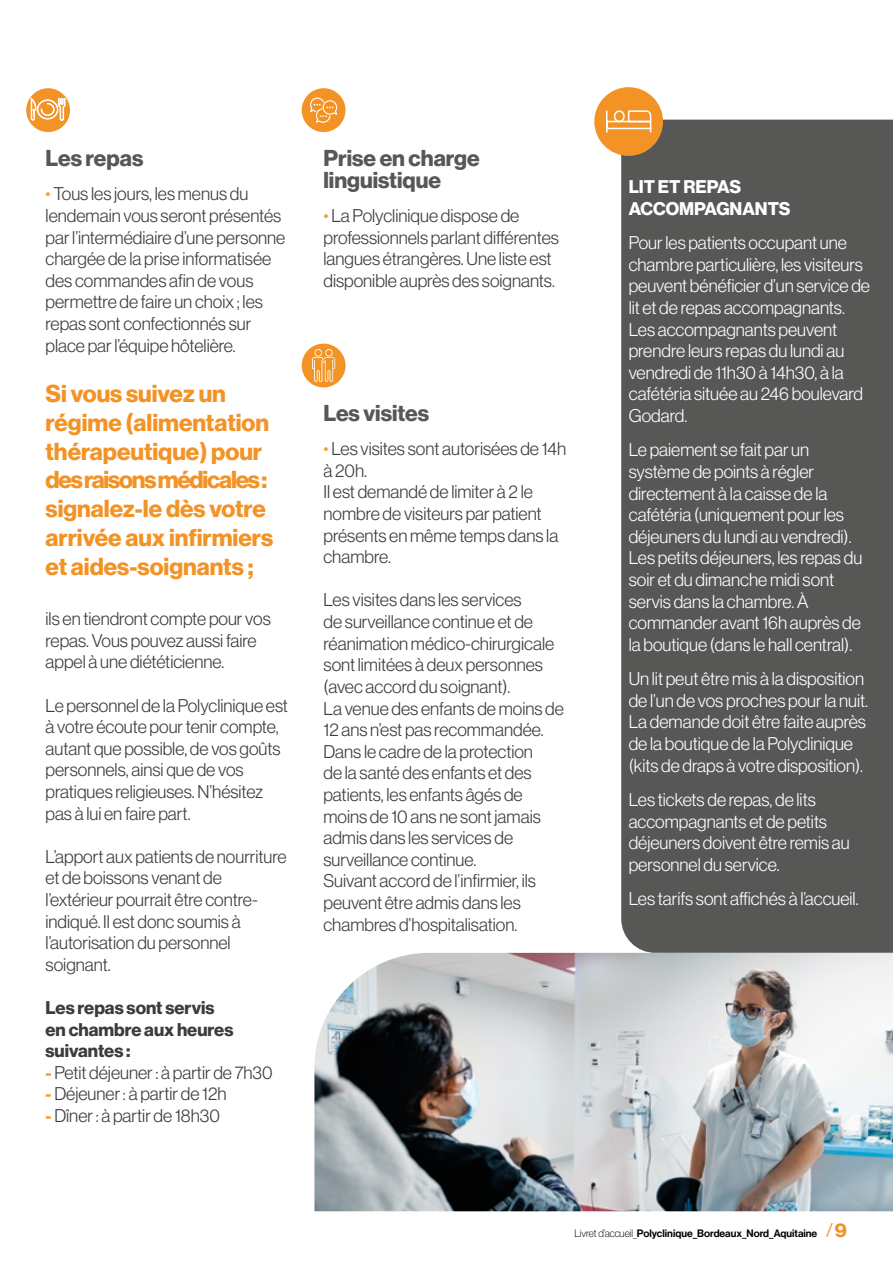
<style>
.page{position:relative;width:893px;height:1263px;background:#fff}
.page>*{position:absolute;margin:0;border:0;box-sizing:border-box;transform-origin:0 0}
.t1{font:700 24px/28.8px "Neue Haas Display";color:#f39325}
.t2{font:700 22.5px/21.6px "Neue Haas Display";color:#575756}
.t3{font:300 18px/21.6px "Neue Haas Display";color:#3c3c3b}
.t4{font:300 18px/21.6px "Neue Haas Display";color:#fff}
.t5{font:700 18px/21.6px "Neue Haas Display";color:#3c3c3b}
.t6{font:700 18px/21.6px "Neue Haas Display";color:#fff}
.t7{font:10.5px "Neue Haas Display Mediu";color:#000}
.s1{color:#f59f3d}
.s2{font-weight:700;color:#f59f3d}
.s3{font-family:"Neue Haas Display";font-weight:100}
.s4{font-family:"Neue Haas Display";font-weight:300;font-size:19.5px;color:#f39325}
.s5{font-family:"Neue Haas Display";font-weight:700;font-size:19.5px;color:#f39325}
</style>
<div class="page">
<div style="left:26px;top:88px;width:44px;height:44px;background:#f39325;border-radius:50%"></div>
<svg style="left:30px;top:97px;width:36px;height:36px"></svg>
<div style="left:621px;top:120px;width:272px;height:833px;background:#575756"></div>
<div style="left:594px;top:87px;width:69px;height:69px;background:#f39325;border-radius:50%"></div>
<svg style="left:606px;top:110px;width:46px;height:23px"></svg>
<div style="left:302px;top:88px;width:44px;height:44px;background:#f39325;border-radius:50%"></div>
<svg style="left:310px;top:97px;width:28px;height:26px"></svg>
<div style="left:302px;top:344px;width:44px;height:43px;background:#f39325;border-radius:50%"></div>
<svg style="left:312px;top:349px;width:24px;height:33px"></svg>
<img style="left:314px;top:953px;width:579px;height:258px">
<p class="t2" style="left:46px;top:148px;width:99px">Les repas</p>
<p class="t3" style="left:46px;top:183px;width:241px"><span class="s1">•</span> Tous les jours, les menus du lendemain vous seront présentés par l’intermédiaire d’une personne chargée de la prise informatisée des commandes afin de vous permettre de faire un choix ; les repas sont confectionnés sur place par l’équipe hôtelière.</p>
<h1 class="t1" style="left:46px;top:379px;width:229px">Si vous suivez un régime (alimentation thérapeutique) pour des raisons médicales : signalez-le dès votre arrivée aux infirmiers et aides-soignants ;</h1>
<p class="t3" style="left:46px;top:608px;width:227px">ils en tiendront compte pour vos repas. Vous pouvez aussi faire appel à une diététicienne.</p>
<p class="t3" style="left:46px;top:694px;width:244px">Le personnel de la Polyclinique est à votre écoute pour tenir compte, autant que possible, de vos goûts personnels, ainsi que de vos pratiques religieuses. N’hésitez pas à lui en faire part.</p>
<p class="t3" style="left:46px;top:846px;width:243px">L’apport aux patients de nourriture et de boissons venant de l’extérieur pourrait être contre&shy;indiqué. Il est donc soumis à l’autorisation du personnel soignant.</p>
<p class="t5" style="left:46px;top:997px;width:189px">Les repas sont servis en chambre aux heures suivantes :</p>
<p class="t3" style="left:46px;top:1062px;width:229px"><span class="s2">-</span> Petit déjeuner : à partir de 7h30</p>
<p class="t3" style="left:46px;top:1083px;width:182px"><span class="s2">-</span> Déjeuner : à partir de 12h</p>
<p class="t3" style="left:46px;top:1105px;width:176px"><span class="s2">-</span> Dîner : à partir de 18h30</p>
<p class="t2" style="left:323px;top:148px;width:158px">Prise en charge linguistique</p>
<p class="t3" style="left:323px;top:205px;width:237px"><span class="s1">•</span> La Polyclinique dispose de professionnels parlant différentes langues étrangères. Une liste est disponible auprès des soignants.</p>
<p class="t2" style="left:323px;top:402px;width:107px">Les visites</p>
<p class="t3" style="left:323px;top:438px;width:244px"><span class="s1">•</span> Les visites sont autorisées de 14h à 20h.<br>Il est demandé de limiter à 2 le nombre de visiteurs par patient présents en même temps dans la chambre.</p>
<p class="t3" style="left:323px;top:589px;width:242px">Les visites dans les services<br>de surveillance continue et de réanimation médico-chirurgicale sont limitées à deux personnes (avec accord du soignant).<br>La venue des enfants de moins de<br>12 ans n’est pas recommandée.<br>Dans le cadre de la protection<br>de la santé des enfants et des patients, les enfants âgés de moins de 10 ans ne sont jamais admis dans les services de surveillance continue.<br>Suivant accord de l’infirmier, ils peuvent être admis dans les chambres d’hospitalisation.</p>
<p class="t6" style="left:629px;top:176px;width:163px">LIT ET REPAS<br>ACCOMPAGNANTS</p>
<p class="t4" style="left:629px;top:232px;width:243px">Pour les patients occupant une chambre particulière, les visiteurs peuvent bénéficier d’un service de lit et de repas accompagnants.<br>Les accompagnants peuvent prendre leurs repas du lundi au vendredi de 11h30 à 14h30, à la cafétéria située au 246 boulevard<br>Godard.</p>
<p class="t4" style="left:629px;top:439px;width:235px">Le paiement se fait par un système de points à régler directement à la caisse de la cafétéria (uniquement pour les déjeuners du lundi au vendredi).<br>Les petits déjeuners, les repas du soir et du dimanche midi sont servis dans la chambre. À commander avant 16h auprès de la boutique (dans le hall central).</p>
<p class="t4" style="left:629px;top:668px;width:241px">Un lit peut être mis à la disposition de l’un de vos proches pour la nuit.<br>La demande doit être faite auprès de la boutique de la Polyclinique (kits de draps à votre disposition).</p>
<p class="t4" style="left:629px;top:789px;width:223px">Les tickets de repas, de lits accompagnants et de petits déjeuners doivent être remis au personnel du service.</p>
<p class="t4" style="left:629px;top:888px;width:231px">Les tarifs sont affichés à l’accueil.</p>
<p class="t7" style="left:574px;top:1227px;width:274px"><span class="s3">Livret d’accueil_</span>Polyclinique_Bordeaux_Nord_Aquitaine <span class="s4">/</span><span class="s5">9</span></p>
</div>
